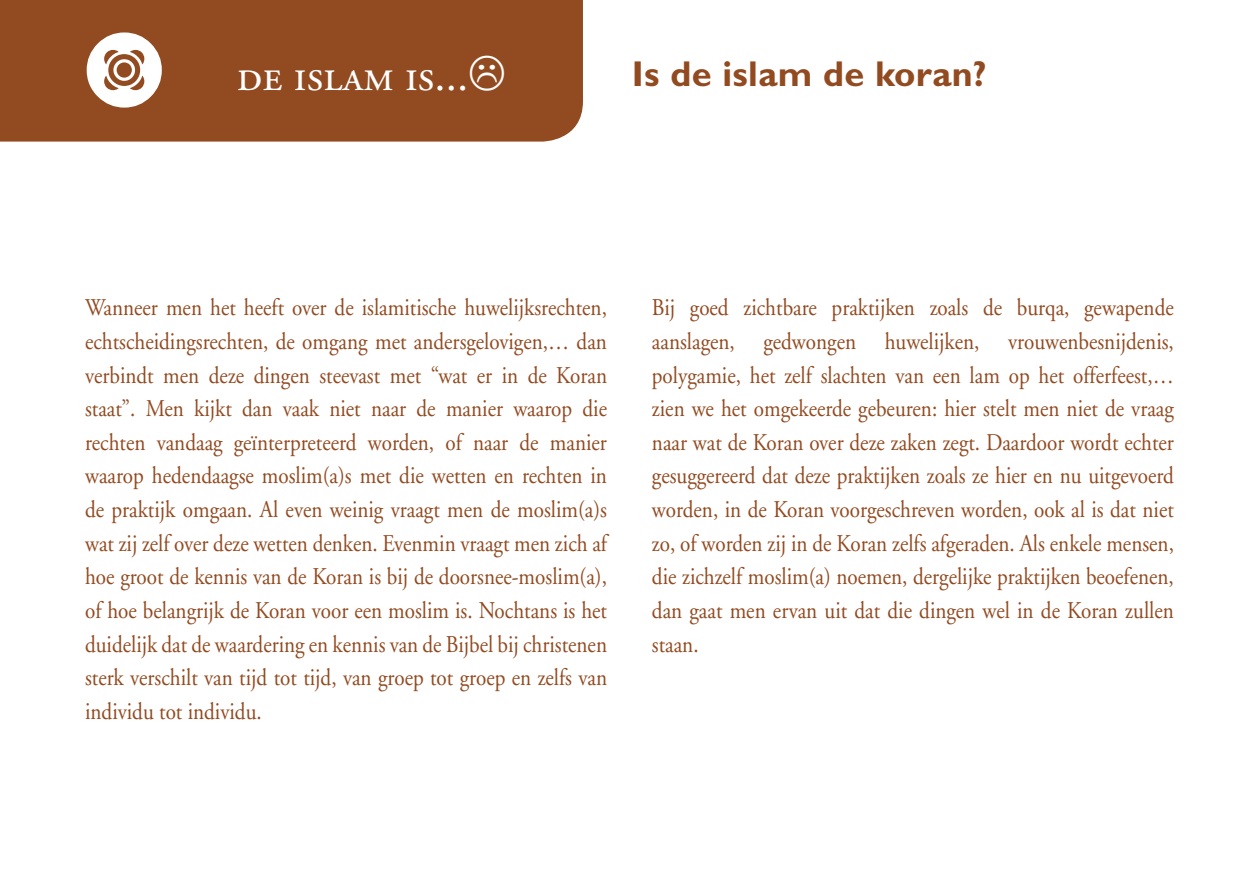
<style>
.page{position:relative;width:1259px;height:893px;background:#fff}
.page>*{position:absolute;margin:0;border:0;box-sizing:border-box;transform-origin:0 0}
.t1{font:45px "Adobe Garamond Exp";color:#fff}
.t2{font:700 36px "Gill Sans";letter-spacing:.01em;color:#924a20}
.t3{font:24px/33.6px "Adobe Garamond";color:#924a20;text-align:justify;scale:.88 1}
</style>
<div class="page">
<div style="left:0;top:0;width:583px;height:142px;background:#924a20"></div>
<svg style="left:87px;top:32px;width:75px;height:76px"></svg>
<svg style="left:470px;top:56px;width:34px;height:34px"></svg>
<h1 class="t1" style="left:237px;top:57px;width:233px">de islam is...</h1>
<p class="t2" style="left:632px;top:53px;width:356px">Is de islam de koran?</p>
<p class="t3" style="left:85px;top:291px;width:595px">Wanneer men het heeft over de islamitische huwelijksrechten, echtscheidingsrechten, de omgang met andersgelovigen,… dan verbindt men deze dingen steevast met “wat er in de Koran staat”. Men kijkt dan vaak niet naar de manier waarop die rechten vandaag geïnterpreteerd worden, of naar de manier waarop hedendaagse moslim(a)s met die wetten en rechten in de praktijk omgaan. Al even weinig vraagt men de moslim(a)s wat zij zelf over deze wetten denken. Evenmin vraagt men zich af hoe groot de kennis van de Koran is bij de doorsnee-moslim(a), of hoe belangrijk de Koran voor een moslim is. Nochtans is het duidelijk dat de waardering en kennis van de Bijbel bij christenen sterk verschilt van tijd tot tijd, van groep tot groep en zelfs van individu tot individu.</p>
<p class="t3" style="left:652px;top:291px;width:595px">Bij goed zichtbare praktijken zoals de burqa, gewapende aanslagen, gedwongen huwelijken, vrouwenbesnijdenis, polygamie, het zelf slachten van een lam op het offerfeest,… zien we het omgekeerde gebeuren: hier stelt men niet de vraag naar wat de Koran over deze zaken zegt. Daardoor wordt echter gesuggereerd dat deze praktijken zoals ze hier en nu uitgevoerd worden, in de Koran voorgeschreven worden, ook al is dat niet zo, of worden zij in de Koran zelfs afgeraden. Als enkele mensen, die zichzelf moslim(a) noemen, dergelijke praktijken beoefenen, dan gaat men ervan uit dat die dingen wel in de Koran zullen staan.</p>
</div>
